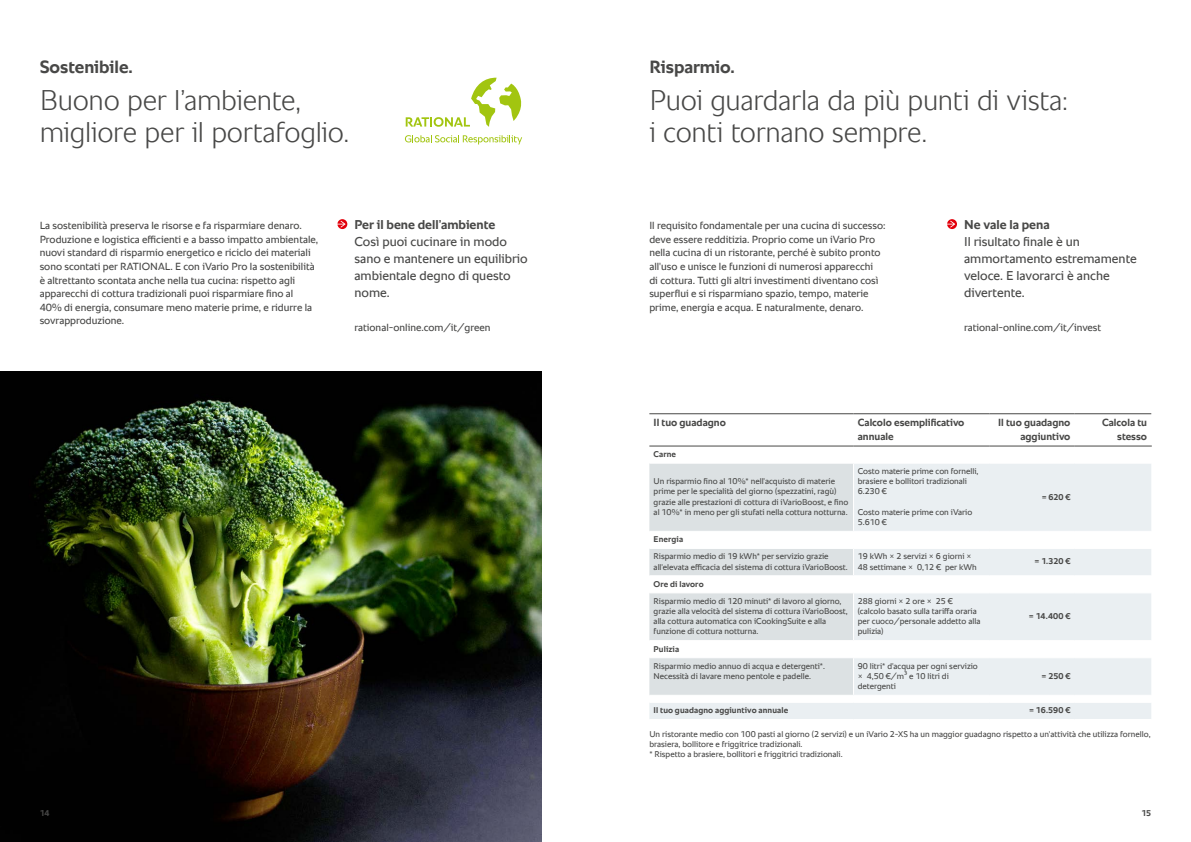
<style>
.page{position:relative;width:1191px;height:842px;background:#fff}
.page>*{position:absolute;margin:0;border:0;box-sizing:border-box;transform-origin:0 0}
.t1{font:300 29px/32px "RATIONAL Sans TT";letter-spacing:-.01em;color:#484847}
.t2{font:700 18px "RATIONAL Sans TT";letter-spacing:-.005em;color:#484847}
.t3{font:13px/17px "RATIONAL Sans TT";color:#484847}
.t4{font:700 13px "RATIONAL Sans TT";color:#484847}
.t5{font:10.5px/13.6px "RATIONAL Sans TT";color:#484847}
.t6{font:700 10.5px/13.6px "RATIONAL Sans TT";color:#484847;text-align:right}
.t7{font:8.5px/10.2px "RATIONAL Sans TT";color:#484847}
.t8{font:700 8.5px "RATIONAL Sans TT";letter-spacing:.015em;color:#484847}
</style>
<div class="page">
<img style="left:0;top:372px;width:541px;height:470px">
<svg style="left:337px;top:219px;width:10px;height:10px"></svg>
<svg style="left:649px;top:464px;width:502px;height:255px;fill:#eaeff2"></svg>
<svg style="left:1150px;top:532px;width:1px;height:16px"></svg>
<svg style="left:1150px;top:576px;width:1px;height:16px"></svg>
<svg style="left:1150px;top:641px;width:1px;height:16px"></svg>
<hr style="left:649px;top:531px;width:204px;height:1px;background:#fff">
<hr style="left:853px;top:531px;width:136px;height:1px;background:#fff">
<hr style="left:989px;top:531px;width:85px;height:1px;background:#fff">
<hr style="left:1074px;top:531px;width:77px;height:1px;background:#fff">
<hr style="left:649px;top:548px;width:204px;height:1px;background:#fff">
<hr style="left:989px;top:548px;width:85px;height:1px;background:#fff">
<hr style="left:1074px;top:548px;width:77px;height:1px;background:#fff">
<hr style="left:649px;top:575px;width:204px;height:1px;background:#fff">
<hr style="left:853px;top:575px;width:136px;height:1px;background:#fff">
<hr style="left:989px;top:575px;width:85px;height:1px;background:#fff">
<hr style="left:1074px;top:575px;width:77px;height:1px;background:#fff">
<hr style="left:649px;top:592px;width:204px;height:1px;background:#fff">
<hr style="left:989px;top:592px;width:85px;height:1px;background:#fff">
<hr style="left:1074px;top:592px;width:77px;height:1px;background:#fff">
<hr style="left:989px;top:657px;width:85px;height:1px;background:#fff">
<hr style="left:1074px;top:657px;width:77px;height:1px;background:#fff">
<hr style="left:1074px;top:702px;width:77px;height:1px;background:#fff">
<hr style="left:649px;top:413px;width:204px;height:1px;background:#484847">
<hr style="left:853px;top:413px;width:136px;height:1px;background:#484847">
<hr style="left:989px;top:413px;width:85px;height:1px;background:#484847">
<hr style="left:649px;top:446px;width:204px;height:1px;background:#484847">
<hr style="left:853px;top:446px;width:136px;height:1px;background:#484847">
<hr style="left:989px;top:446px;width:85px;height:1px;background:#484847">
<hr style="left:1074px;top:446px;width:77px;height:1px;background:#484847">
<hr style="left:1074px;top:413px;width:77px;height:1px;background:#484847">
<hr style="left:853px;top:548px;width:136px;height:1px;background:#fff">
<hr style="left:853px;top:592px;width:136px;height:1px;background:#fff">
<hr style="left:853px;top:657px;width:136px;height:1px;background:#fff">
<hr style="left:853px;top:464px;width:1px;height:67px;background:#fff">
<svg style="left:853px;top:549px;width:1px;height:26px"></svg>
<hr style="left:853px;top:593px;width:1px;height:47px;background:#fff">
<hr style="left:649px;top:640px;width:204px;height:1px;background:#fff">
<hr style="left:853px;top:640px;width:136px;height:1px;background:#fff">
<hr style="left:989px;top:640px;width:85px;height:1px;background:#fff">
<hr style="left:1074px;top:640px;width:77px;height:1px;background:#fff">
<hr style="left:649px;top:657px;width:204px;height:1px;background:#fff">
<hr style="left:853px;top:658px;width:1px;height:37px;background:#fff">
<hr style="left:649px;top:695px;width:204px;height:1px;background:#fff">
<hr style="left:853px;top:695px;width:136px;height:1px;background:#fff">
<hr style="left:989px;top:695px;width:85px;height:1px;background:#fff">
<hr style="left:1074px;top:695px;width:77px;height:1px;background:#fff">
<hr style="left:649px;top:702px;width:204px;height:1px;background:#fff">
<hr style="left:853px;top:702px;width:136px;height:1px;background:#fff">
<hr style="left:989px;top:702px;width:85px;height:1px;background:#fff">
<svg style="left:406px;top:78px;width:116px;height:49px"></svg>
<svg style="left:405px;top:135px;width:117px;height:9px"></svg>
<svg style="left:947px;top:219px;width:10px;height:10px"></svg>
<h2 class="t2" style="left:40px;top:53px;width:95px">Sostenibile.</h2>
<h1 class="t1" style="left:40px;top:84px;width:311px">Buono per l’ambiente, migliore per il portafoglio.</h1>
<p class="t5" style="left:40px;top:219px;width:280px">La sostenibilità preserva le risorse e fa risparmiare denaro.<br>Produzione e logistica efficienti e a basso impatto ambientale, nuovi standard di risparmio energetico e riciclo dei materiali sono scontati per RATIONAL. E con iVario Pro la sostenibilità è altrettanto scontata anche nella tua cucina: rispetto agli apparecchi di cottura tradizionali puoi risparmiare fino al<br>40% di energia, consumare meno materie prime, e ridurre la sovrapproduzione.</p>
<h3 class="t4" style="left:354px;top:215px;width:142px">Per il bene dell’ambiente</h3>
<h3 class="t3" style="left:354px;top:233px;width:175px">Così puoi cucinare in modo sano e mantenere un equilibrio ambientale degno di questo nome.</h3>
<p class="t5" style="left:354px;top:321px;width:138px">rational-online.com/it/green</p>
<h2 class="t2" style="left:649px;top:53px;width:87px">Risparmio.</h2>
<h1 class="t1" style="left:649px;top:84px;width:420px">Puoi guardarla da più punti di vista: i conti tornano sempre.</h1>
<p class="t5" style="left:649px;top:219px;width:238px">Il requisito fondamentale per una cucina di successo: deve essere redditizia. Proprio come un iVario Pro nella cucina di un ristorante, perché è subito pronto all'uso e unisce le funzioni di numerosi apparecchi<br>di cottura. Tutti gli altri investimenti diventano così superflui e si risparmiano spazio, tempo, materie prime, energia e acqua. E naturalmente, denaro.</p>
<h3 class="t4" style="left:964px;top:215px;width:87px">Ne vale la pena</h3>
<h3 class="t3" style="left:964px;top:233px;width:174px">Il risultato finale è un ammortamento estremamente veloce. E lavorarci è anche divertente.</h3>
<p class="t5" style="left:964px;top:321px;width:139px">rational-online.com/it/invest</p>
<p class="t6" style="left:653px;top:416px;width:74px">Il tuo guadagno</p>
<p class="t6" style="left:857px;top:416px;width:108px">Calcolo esemplificativo</p>
<p class="t6" style="left:998px;top:416px;width:74px">Il tuo guadagno</p>
<p class="t6" style="left:857px;top:429px;width:37px">annuale</p>
<p class="t6" style="left:1020px;top:429px;width:52px">aggiuntivo</p>
<p class="t8" style="left:653px;top:448px;width:24px">Carne</p>
<p class="t7" style="left:653px;top:476px;width:196px">Un risparmio fino al 10%* nell'acquisto di materie prime per le specialità del giorno (spezzatini, ragù) grazie alle prestazioni di cottura di iVarioBoost, e fino al 10%* in meno per gli stufati nella cottura notturna.</p>
<p class="t7" style="left:857px;top:466px;width:122px">Costo materie prime con fornelli, brasiere e bollitori tradizionali<br>6.230 €</p>
<p class="t7" style="left:857px;top:507px;width:116px">Costo materie prime con iVario<br>5.610 €</p>
<p class="t8" style="left:1041px;top:491px;width:30px">= 620 €</p>
<p class="t8" style="left:653px;top:533px;width:31px">Energia</p>
<p class="t7" style="left:653px;top:551px;width:196px">Risparmio medio di 19 kWh* per servizio grazie all'elevata efficacia del sistema di cottura iVarioBoost.</p>
<p class="t7" style="left:857px;top:551px;width:120px">19 kWh × 2 servizi × 6 giorni ×<br>48 settimane × 0,12 € per kWh</p>
<p class="t8" style="left:1034px;top:555px;width:37px">= 1.320 €</p>
<p class="t8" style="left:653px;top:578px;width:52px">Ore di lavoro</p>
<p class="t7" style="left:653px;top:596px;width:196px">Risparmio medio di 120 minuti* di lavoro al giorno, grazie alla velocità del sistema di cottura iVarioBoost, alla cottura automatica con iCookingSuite e alla funzione di cottura notturna.</p>
<p class="t7" style="left:857px;top:596px;width:124px">288 giorni × 2 ore × 25 € (calcolo basato sulla tariffa oraria per cuoco/personale addetto alla pulizia)</p>
<p class="t8" style="left:1029px;top:610px;width:43px">= 14.400 €</p>
<p class="t6" style="left:1102px;top:416px;width:46px">Calcola tu stesso</p>
<p class="t8" style="left:653px;top:642px;width:27px">Pulizia</p>
<p class="t7" style="left:653px;top:661px;width:173px">Risparmio medio annuo di acqua e detergenti*.<br>Necessità di lavare meno pentole e padelle.</p>
<p class="t7" style="left:857px;top:661px;width:122px">90 litri* d'acqua per ogni servizio × 4,50 €/m³ e 10 litri di detergenti</p>
<p class="t8" style="left:1041px;top:670px;width:30px">= 250 €</p>
<p class="t8" style="left:653px;top:704px;width:136px">Il tuo guadagno aggiuntivo annuale</p>
<p class="t8" style="left:1029px;top:704px;width:43px">= 16.590 €</p>
<p class="t7" style="left:649px;top:729px;width:503px">Un ristorante medio con 100 pasti al giorno (2 servizi) e un iVario 2-XS ha un maggior guadagno rispetto a un'attività che utilizza fornello, brasiera, bollitore e friggitrice tradizionali.<br>* Rispetto a brasiere, bollitori e friggitrici tradizionali.</p>
<p class="t8" style="left:40px;top:807px;width:11px">14</p>
<p class="t8" style="left:1141px;top:807px;width:11px">15</p>
</div>
